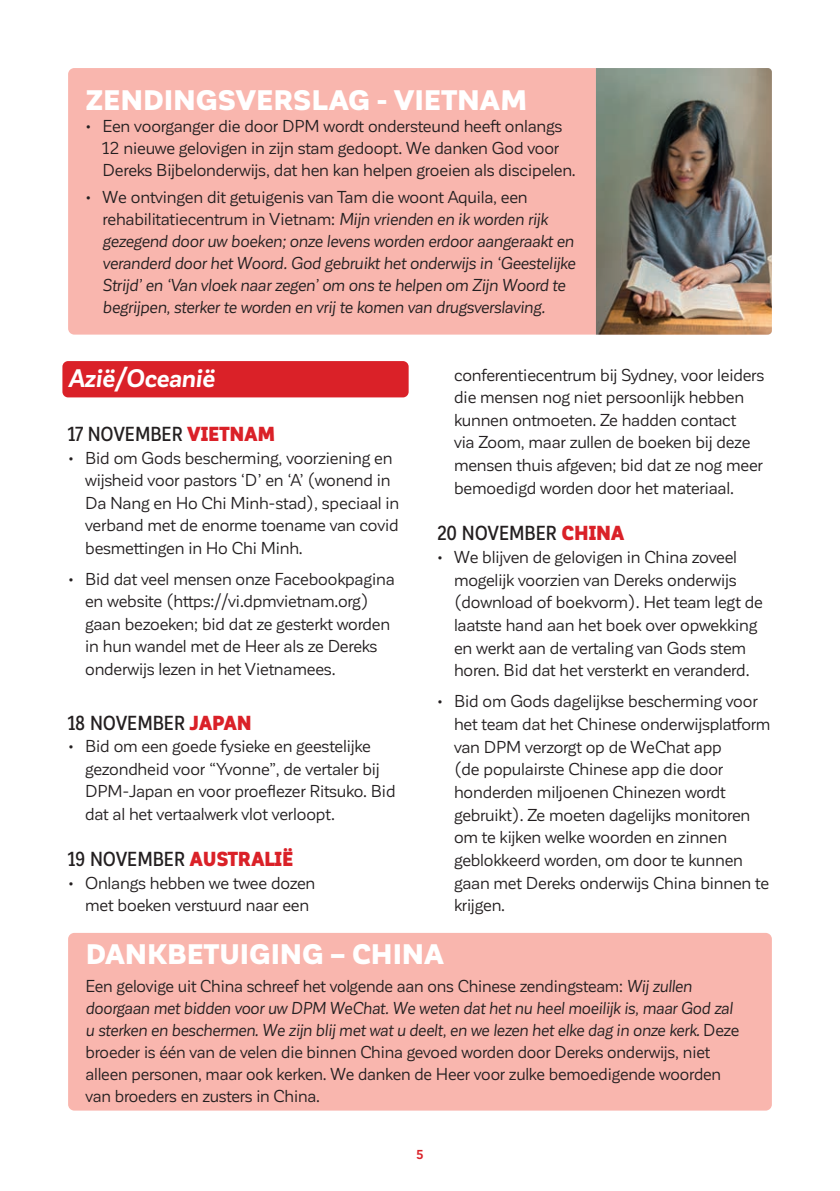
<style>
.page{position:relative;width:840px;height:1191px;background:#fff}
.page>*{position:absolute;margin:0;border:0;box-sizing:border-box;transform-origin:0 0}
.bullet{font:900 27.8px "Corporative Sans";letter-spacing:.005em;color:#fff}
.region{font:italic 700 25px "Corporative Sans";letter-spacing:-.005em;color:#fff}
.t1{font:500 20px "Corporative Sans Alt Cnd";color:#231f20}
.bullet-2{font:17px/22.6px "Corporative Sans";letter-spacing:-.01em;color:#231f20}
.bullet-3{font:italic 17px/22px "Corporative Sans";letter-spacing:-.01em;color:#231f20}
.t2{font:700 12.8px "Corporative Sans";color:#da2128}
.s1{font-style:normal}
.s2{font-weight:900;color:#da2128}
.s3{font-style:italic}
</style>
<div class="page">
<div style="left:68px;top:68px;width:703px;height:266px;background:#f9b6ae;border-radius:6px"></div>
<div style="left:62px;top:361px;width:346px;height:36px;background:#da2128;border-radius:6px"></div>
<div style="left:68px;top:933px;width:703px;height:177px;background:#f9b6ae;border-radius:6px"></div>
<img style="left:596px;top:68px;width:175px;height:266px">
<p class="bullet" style="left:86px;top:84px;width:442px">ZENDINGSVERSLAG - VIETNAM</p>
<p class="bullet-2" style="left:103px;top:115px;width:474px;line-height:22px;text-indent:-17px">• Een voorganger die door DPM wordt ondersteund heeft onlangs<br>12 nieuwe gelovigen in zijn stam gedoopt. We danken God voor<br>Dereks Bijbelonderwijs, dat hen kan helpen groeien als discipelen.</p>
<p class="bullet-3" style="left:103px;top:186px;width:474px;text-indent:-17px"><span class="s1">• We ontvingen dit getuigenis van Tam die woont Aquila, een rehabilitatiecentrum in Vietnam:</span> Mijn vrienden en ik worden rijk gezegend door uw boeken; onze levens worden erdoor aangeraakt en veranderd door het Woord. God gebruikt het onderwijs in ‘Geestelijke Strijd’ en ‘Van vloek naar zegen’ om ons te helpen om Zijn Woord te begrijpen, sterker te worden en vrij te komen van drugsverslaving.</p>
<p class="region" style="left:68px;top:364px;width:148px">Azië/Oceanië</p>
<p class="t1" style="left:68px;top:424px;width:209px">17 NOVEMBER <span class="s2">VIETNAM</span></p>
<p class="bullet-2" style="left:85px;top:447px;width:315px;text-indent:-17px">• Bid om Gods bescherming, voorziening en wijsheid voor pastors ‘D’ en ‘A’ (wonend in Da Nang en Ho Chi Minh-stad), speciaal in verband met de enorme toename van covid besmettingen in Ho Chi Minh.</p>
<p class="bullet-2" style="left:85px;top:568px;width:311px;text-indent:-17px">• Bid dat veel mensen onze Facebookpagina en website (https://vi.dpmvietnam.org) gaan bezoeken; bid dat ze gesterkt worden in hun wandel met de Heer als ze Dereks onderwijs lezen in het Vietnamees.</p>
<p class="t1" style="left:68px;top:712px;width:185px">18 NOVEMBER <span class="s2">JAPAN</span></p>
<p class="bullet-2" style="left:85px;top:735px;width:312px;text-indent:-17px">• Bid om een goede fysieke en geestelijke gezondheid voor “Yvonne”, de vertaler bij DPM-Japan en voor proeflezer Ritsuko. Bid dat al het vertaalwerk vlot verloopt.</p>
<p class="t1" style="left:68px;top:848px;width:226px">19 NOVEMBER <span class="s2">AUSTRALIË</span></p>
<p class="bullet-2" style="left:85px;top:871px;width:231px;text-indent:-17px">• Onlangs hebben we twee dozen met boeken verstuurd naar een</p>
<p class="bullet-2" style="left:454px;top:363px;width:311px">conferentiecentrum bij Sydney, voor leiders die mensen nog niet persoonlijk hebben kunnen ontmoeten. Ze hadden contact<br>via Zoom, maar zullen de boeken bij deze mensen thuis afgeven; bid dat ze nog meer bemoedigd worden door het materiaal.</p>
<p class="t1" style="left:437px;top:523px;width:189px">20 NOVEMBER <span class="s2">CHINA</span></p>
<p class="bullet-2" style="left:454px;top:546px;width:310px;text-indent:-17px">• We blijven de gelovigen in China zoveel mogelijk voorzien van Dereks onderwijs (download of boekvorm). Het team legt de laatste hand aan het boek over opwekking en werkt aan de vertaling van Gods stem horen. Bid dat het versterkt en veranderd.</p>
<p class="bullet-2" style="left:454px;top:690px;width:317px;text-indent:-17px">• Bid om Gods dagelijkse bescherming voor het team dat het Chinese onderwijsplatform van DPM verzorgt op de WeChat app<br>(de populairste Chinese app die door honderden miljoenen Chinezen wordt gebruikt). Ze moeten dagelijks monitoren om te kijken welke woorden en zinnen geblokkeerd worden, om door te kunnen gaan met Dereks onderwijs China binnen te krijgen.</p>
<p class="bullet" style="left:86px;top:939px;width:359px">DANKBETUIGING – CHINA</p>
<p class="bullet-2" style="left:86px;top:975px;width:655px;line-height:22px">Een gelovige uit China schreef het volgende aan ons Chinese zendingsteam: <span class="s3">Wij zullen doorgaan met bidden voor uw DPM WeChat. We weten dat het nu heel moeilijk is, maar God zal u sterken en beschermen. We zijn blij met wat u deelt, en we lezen het elke dag in onze kerk.</span> Deze broeder is één van de velen die binnen China gevoed worden door Dereks onderwijs, niet alleen personen, maar ook kerken. We danken de Heer voor zulke bemoedigende woorden van broeders en zusters in China.</p>
<p class="t2" style="left:416px;top:1147px;width:9px">5</p>
</div>
